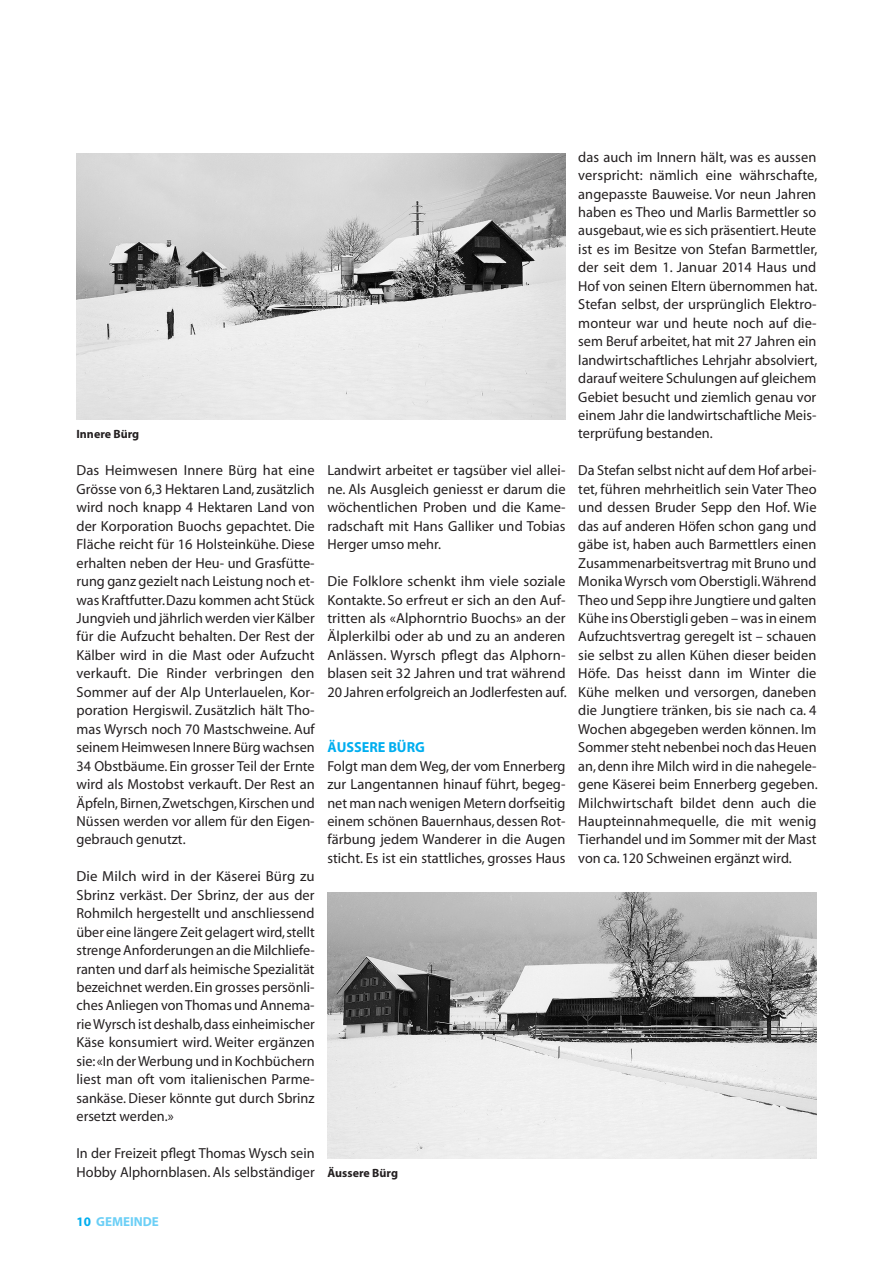
<style>
.page{position:relative;width:893px;height:1263px;background:#fff}
.page>*{position:absolute;margin:0;border:0;box-sizing:border-box;transform-origin:0 0}
.t1{font:14.55px/18.5px "Myriad";color:#231f20;text-align:justify}
.t2{font:700 14.55px "Myriad";color:#00aeef}
.t3{font:700 13.05px "Myriad";color:#6bcff6}
.t4{font:700 12px "Myriad";color:#231f20}
.s1{color:#00aeef}
</style>
<div class="page">
<img style="left:77px;top:153px;width:489px;height:267px">
<img style="left:327px;top:892px;width:489px;height:267px">
<p class="t4" style="left:77px;top:428px;width:64px">Innere Bürg</p>
<p class="t1" style="left:77px;top:462px;width:240px">Das Heimwesen Innere Bürg hat eine Grösse von 6,3 Hektaren Land, zusätzlich wird noch knapp 4 Hektaren Land von der Korporation Buochs gepachtet. Die Fläche reicht für 16 Holsteinkühe. Diese erhalten neben der Heu- und Grasfütte&shy;rung ganz gezielt nach Leistung noch et&shy;was Kraftfutter. Dazu kommen acht Stück Jungvieh und jährlich werden vier Kälber für die Aufzucht behalten. Der Rest der Kälber wird in die Mast oder Aufzucht verkauft. Die Rinder verbringen den Sommer auf der Alp Unterlauelen, Kor&shy;poration Hergiswil. Zusätzlich hält Tho&shy;mas Wyrsch noch 70 Mastschweine. Auf seinem Heimwesen Innere Bürg wachsen 34 Obstbäume. Ein grosser Teil der Ernte wird als Mostobst verkauft. Der Rest an Äpfeln, Birnen, Zwetschgen, Kirschen und Nüssen werden vor allem für den Eigen&shy;gebrauch genutzt.</p>
<p class="t1" style="left:77px;top:868px;width:240px">Die Milch wird in der Käserei Bürg zu Sbrinz verkäst. Der Sbrinz, der aus der Rohmilch hergestellt und anschliessend über eine längere Zeit gelagert wird, stellt strenge Anforderungen an die Milchliefe&shy;ranten und darf als heimische Spezialität bezeichnet werden. Ein grosses persönli&shy;ches Anliegen von Thomas und Annema&shy;rie Wyrsch ist deshalb, dass einheimischer Käse konsumiert wird. Weiter ergänzen sie: «In der Werbung und in Kochbüchern liest man oft vom italienischen Parme&shy;sankäse. Dieser könnte gut durch Sbrinz ersetzt werden.»</p>
<p class="t1" style="left:77px;top:1144px;width:240px">In der Freizeit pflegt Thomas Wysch sein<br>Hobby Alphornblasen. Als selbständiger</p>
<p class="t1" style="left:327px;top:462px;width:240px">Landwirt arbeitet er tagsüber viel allei&shy;ne. Als Ausgleich geniesst er darum die wöchentlichen Proben und die Kame&shy;radschaft mit Hans Galliker und Tobias Herger umso mehr.</p>
<p class="t1" style="left:327px;top:573px;width:241px">Die Folklore schenkt ihm viele soziale Kontakte. So erfreut er sich an den Auf&shy;tritten als «Alphorntrio Buochs» an der Älplerkilbi oder ab und zu an anderen Anlässen. Wyrsch pflegt das Alphorn&shy;blasen seit 32 Jahren und trat während 20 Jahren erfolgreich an Jodlerfesten auf.</p>
<p class="t2" style="left:327px;top:740px;width:99px">ÄUSSERE BÜRG</p>
<p class="t1" style="left:327px;top:757px;width:240px">Folgt man dem Weg, der vom Ennerberg zur Langentannen hinauf führt, begeg&shy;net man nach wenigen Metern dorfseitig einem schönen Bauernhaus, dessen Rot&shy;färbung jedem Wanderer in die Augen sticht. Es ist ein stattliches, grosses Haus</p>
<p class="t1" style="left:578px;top:148px;width:241px">das auch im Innern hält, was es aussen verspricht: nämlich eine währschafte, angepasste Bauweise. Vor neun Jahren haben es Theo und Marlis Barmettler so ausgebaut, wie es sich präsentiert. Heute ist es im Besitze von Stefan Barmettler, der seit dem 1. Januar 2014 Haus und Hof von seinen Eltern übernommen hat.<br>Stefan selbst, der ursprünglich Elektro&shy;monteur war und heute noch auf die&shy;sem Beruf arbeitet, hat mit 27 Jahren ein landwirtschaftliches Lehrjahr absolviert, darauf weitere Schulungen auf gleichem Gebiet besucht und ziemlich genau vor einem Jahr die landwirtschaftliche Meis&shy;terprüfung bestanden.</p>
<p class="t1" style="left:578px;top:462px;width:241px">Da Stefan selbst nicht auf dem Hof arbei&shy;tet, führen mehrheitlich sein Vater Theo und dessen Bruder Sepp den Hof. Wie das auf anderen Höfen schon gang und gäbe ist, haben auch Barmettlers einen Zusammenarbeitsvertrag mit Bruno und Monika Wyrsch vom Oberstigli. Während Theo und Sepp ihre Jungtiere und galten Kühe ins Oberstigli geben – was in einem Aufzuchtsvertrag geregelt ist – schauen sie selbst zu allen Kühen dieser beiden Höfe. Das heisst dann im Winter die Kühe melken und versorgen, daneben die Jungtiere tränken, bis sie nach ca. 4<br>Wochen abgegeben werden können. Im Sommer steht nebenbei noch das Heuen an, denn ihre Milch wird in die nahegele&shy;gene Käserei beim Ennerberg gegeben.<br>Milchwirtschaft bildet denn auch die Haupteinnahmequelle, die mit wenig Tierhandel und im Sommer mit der Mast von ca. 120 Schweinen ergänzt wird.</p>
<p class="t4" style="left:327px;top:1166px;width:72px">Äussere Bürg</p>
<p class="t3" style="left:77px;top:1215px;width:84px"><span class="s1">10</span> GEMEINDE</p>
</div>
